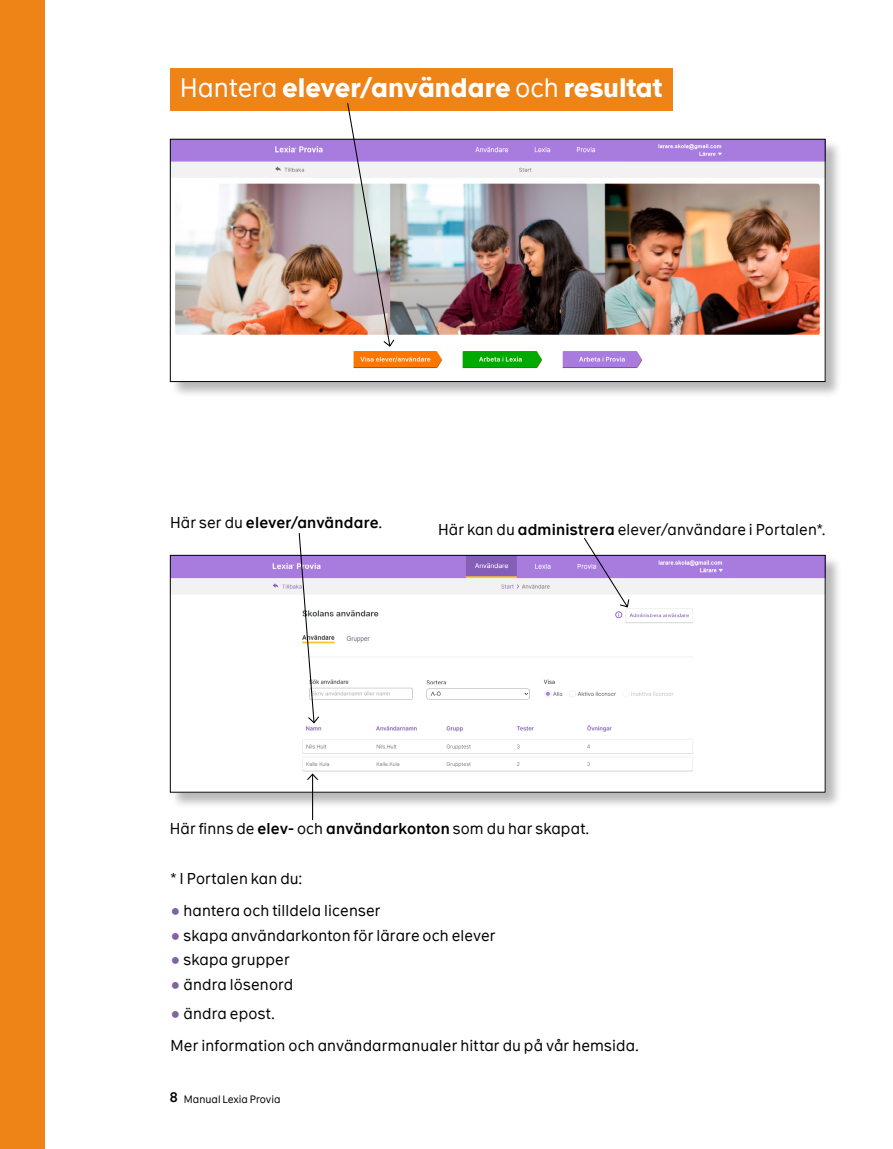
<style>
.page{position:relative;width:893px;height:1149px;background:#fff}
.page>*{position:absolute;margin:0;border:0;box-sizing:border-box;transform-origin:0 0}
.t1{font:700 25.5px "The Message";color:#fff}
.t2{font:15px/32.1px "The Message";letter-spacing:.01em;color:#000}
.t3{font:600 15px "The Message";letter-spacing:.015em;color:#000}
.t4{font:10.2px "The Message";letter-spacing:.005em;color:#000}
.s1{font-weight:400}
.s2{font-weight:600}
.s3{color:#8162a3}
.s4{font-weight:600;font-size:13.2px}
</style>
<div class="page">
<div style="left:0;top:0;width:45px;height:1148px;background:#ee8417"></div>
<div style="left:170px;top:555px;width:672px;height:254px;background:#000;opacity:.28"></div>
<img style="left:172px;top:557px;width:651px;height:233px">
<div style="left:170px;top:555px;width:655px;height:237px;border:1px solid #000"></div>
<div style="left:170px;top:68px;width:503px;height:43px;background:#ee8417"></div>
<hr style="left:312px;top:774px;width:1px;height:45px;background:#000">
<svg style="left:306px;top:772px;width:13px;height:9px"></svg>
<svg style="left:298px;top:533px;width:22px;height:191px"></svg>
<div style="left:170px;top:139px;width:672px;height:259px;background:#000;opacity:.28"></div>
<img style="left:172px;top:141px;width:651px;height:239px">
<div style="left:170px;top:139px;width:655px;height:243px;border:1px solid #000"></div>
<svg style="left:346px;top:103px;width:49px;height:244px"></svg>
<svg style="left:583px;top:538px;width:47px;height:70px"></svg>
<h1 class="t1" style="left:180px;top:71px;width:484px"><span class="s1">Hantera</span> elever/användare <span class="s1">och</span> resultat</h1>
<p class="t3" style="left:170px;top:513px;width:213px"><span class="s1">Här ser du</span> elever/användare<span class="s1">.</span></p>
<p class="t2" style="left:438px;top:513px;width:389px">Här kan du <span class="s2">administrera</span> elever/användare i Portalen*.</p>
<p class="t2" style="left:170px;top:812px;width:421px">Här finns de <span class="s2">elev-</span> och <span class="s2">användarkonton</span> som du har skapat.</p>
<p class="t2" style="left:171px;top:862px;width:133px">* I Portalen kan du:</p>
<p class="t2" style="left:171px;top:894px;width:212px"><span class="s3">•</span> hantera och tilldela licenser</p>
<p class="t2" style="left:171px;top:918px;width:327px"><span class="s3">•</span> skapa användarkonton för lärare och elever</p>
<p class="t2" style="left:171px;top:943px;width:121px"><span class="s3">•</span> skapa grupper</p>
<p class="t2" style="left:171px;top:967px;width:124px"><span class="s3">•</span> ändra lösenord</p>
<p class="t2" style="left:171px;top:997px;width:470px"><span class="s3">•</span> ändra epost.<br>Mer information och användarmanualer hittar du på vår hemsida.</p>
<p class="t4" style="left:170px;top:1091px;width:112px"><span class="s4">8</span> Manual Lexia Provia</p>
</div>
